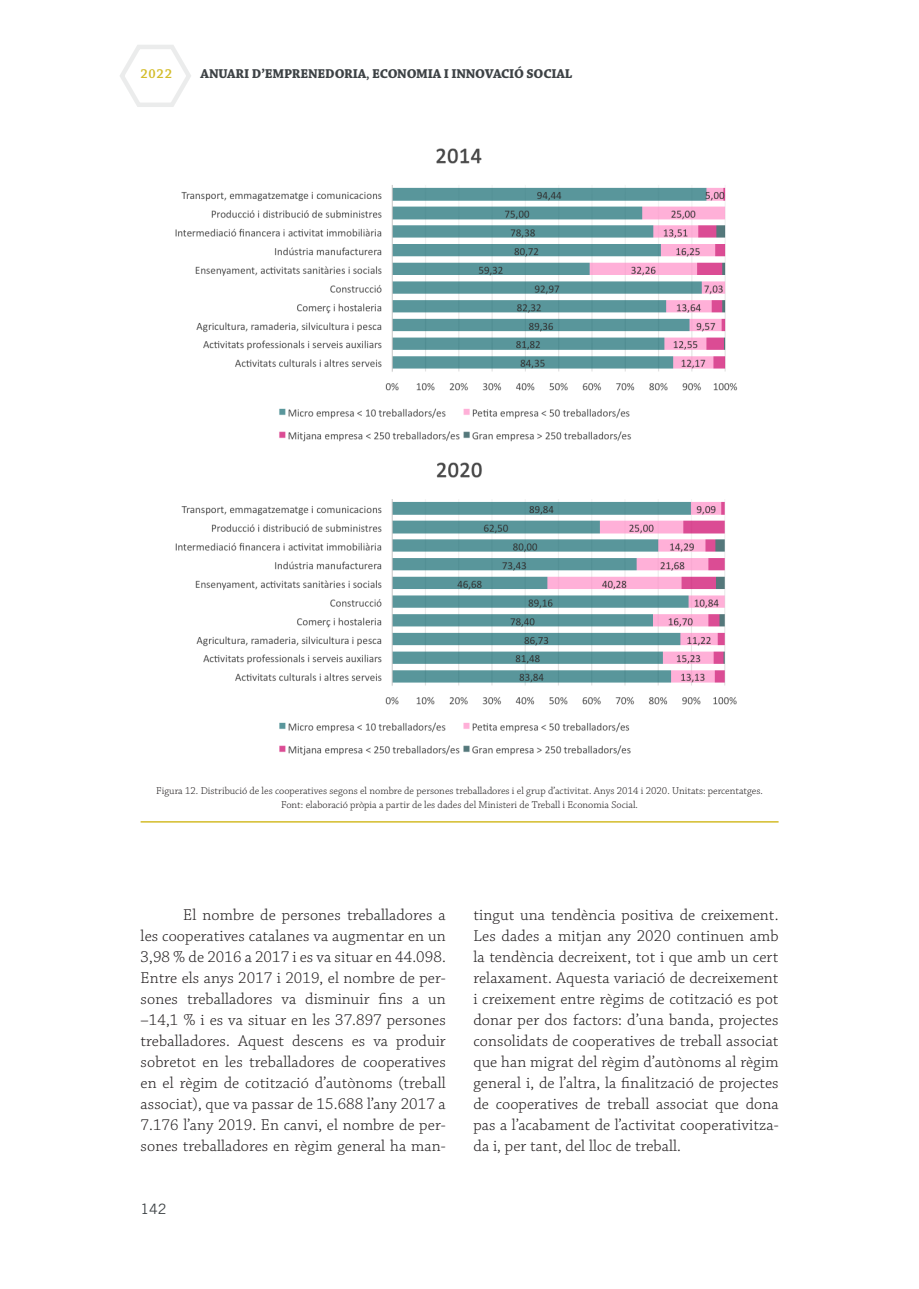
<style>
.page{position:relative;width:919px;height:1289px;background:#fff}
.page>*{position:absolute;margin:0;border:0;box-sizing:border-box;transform-origin:0 0}
.Body{font:300 16.5px/21px "Chaparral Pro";letter-spacing:.005em;color:#231f20;text-align:justify}
.t1{font:14.25px "Trade Gothic LT Std";color:#3d4245}
.t2{font:700 13.5px "Chaparral Pro";letter-spacing:-.02em;color:#3d4245}
.t3{font:600 13.5px "Chaparral Pro";color:#d3bc29}
.Font{font:300 10.5px/13.5px "Chaparral Pro";color:#231f20;text-align:center}
.s1{font-weight:600}
</style>
<div class="page">
<svg style="left:120px;top:45px;width:71px;height:62px"></svg>
<hr style="left:141px;top:821px;width:637px;height:1px;background:#d3bc29">
<img style="left:175px;top:148px;width:563px;height:294px">
<img style="left:175px;top:462px;width:562px;height:294px">
<p class="t3" style="left:140px;top:66px;width:33px">2022</p>
<p class="t2" style="left:200px;top:66px;width:373px">ANUARI D’EMPRENEDORIA<span class="s1">,</span> ECONOMIA I INNOVACIÓ SOCIAL</p>
<p class="Font" style="left:156px;top:784px;width:608px">Figura 12. Distribució de les cooperatives segons el nombre de persones treballadores i el grup d’activitat. Anys 2014 i 2020. Unitats: percentatges.<br>Font: elaboració pròpia a partir de les dades del Ministeri de Treball i Economia Social.</p>
<p class="Body" style="left:141px;top:905px;width:307px;text-indent:43px">El nombre de persones treballadores a les cooperatives catalanes va augmentar en un 3,98 % de 2016 a 2017 i es va situar en 44.098.<br>Entre els anys 2017 i 2019, el nombre de per&shy;sones treballadores va disminuir fins a un –14,1 % i es va situar en les 37.897 persones treballadores. Aquest descens es va produir sobretot en les treballadores de cooperatives en el règim de cotització d’autònoms (treball associat), que va passar de 15.688 l’any 2017 a 7.176 l’any 2019. En canvi, el nombre de per&shy;sones treballadores en règim general ha man-</p>
<p class="Body" style="left:473px;top:905px;width:307px">tingut una tendència positiva de creixement.<br>Les dades a mitjan any 2020 continuen amb la tendència decreixent, tot i que amb un cert relaxament. Aquesta variació de decreixement i creixement entre règims de cotització es pot donar per dos factors: d’una banda, projectes consolidats de cooperatives de treball associat que han migrat del règim d’autònoms al règim general i, de l’altra, la finalització de projectes de cooperatives de treball associat que dona pas a l’acabament de l’activitat cooperativitza&shy;da i, per tant, del lloc de treball.</p>
<p class="t1" style="left:140px;top:1200px;width:28px">142</p>
</div>
